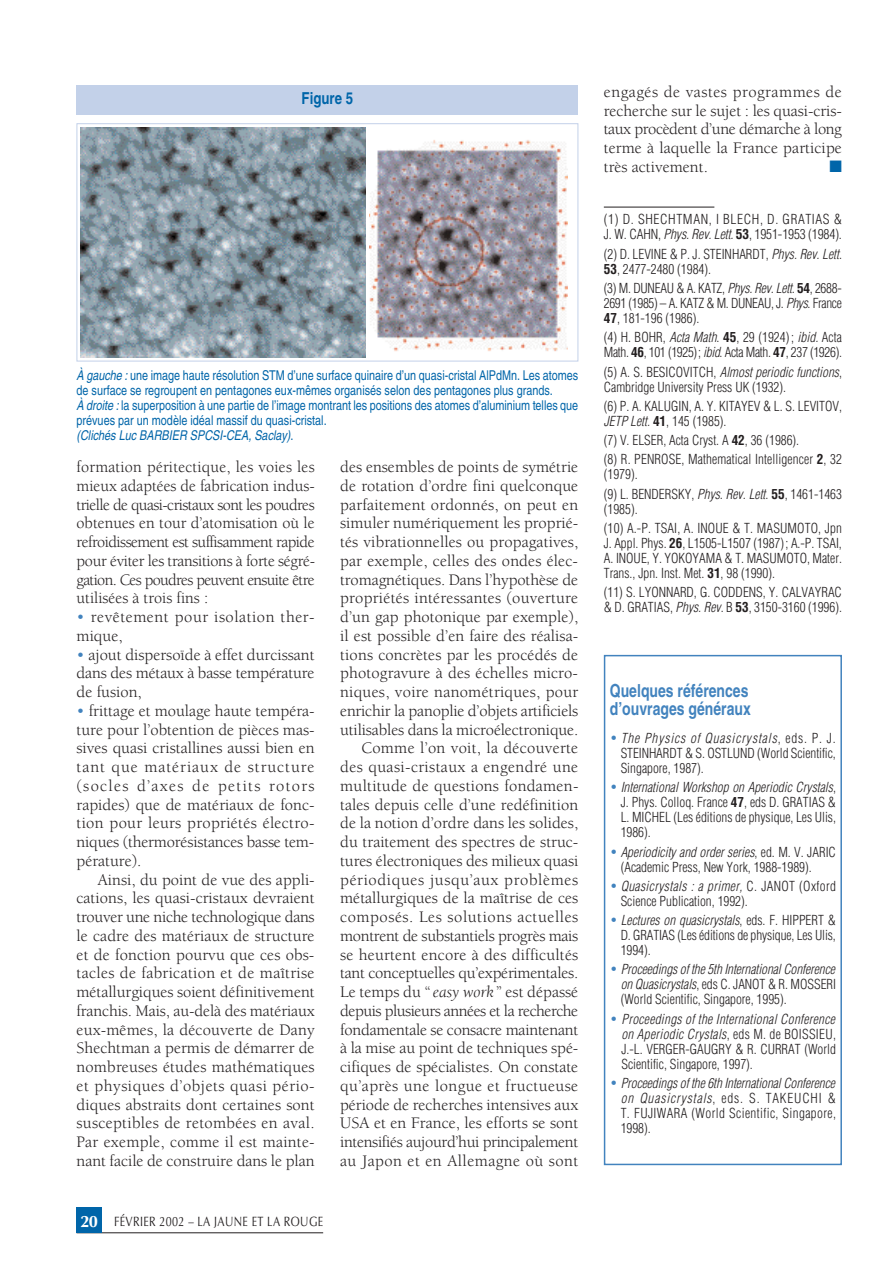
<style>
.page{position:relative;width:893px;height:1263px;background:#fff}
.page>*{position:absolute;margin:0;border:0;box-sizing:border-box;transform-origin:0 0}
.t1{font:700 condensed 18px/18px "Helvetica";color:#4283be;scale:.95 1}
.t2{font:16.5px/18.8px "Berkeley";color:#231f20;text-align:justify}
.t3{font:16.5px/18.8px "Berkeley";letter-spacing:.03em;color:#231f20}
.t4{font:700 condensed 16.5px "Helvetica";color:#0065a9}
.t5{font:16.5px "Zapf Dingbats";color:#0065a9}
.t6{font:300 condensed 13.5px/15px "Helvetica";color:#231f20}
.t7{font:condensed 13.5px/15px "Helvetica";color:#0065a9}
.t8{font:italic 300 condensed 13.5px/15px "Helvetica";letter-spacing:-.005em;color:#231f20;text-align:justify}
.t9{font:300 condensed 13.5px/15px "Helvetica";letter-spacing:-.025em;color:#231f20}
.t10{font:300 condensed 13.5px/15px "Helvetica";letter-spacing:.045em;color:#231f20}
.t11{font:13.5px "Optima";letter-spacing:.035em;color:#231f20;scale:.8 1}
.s1{font-style:italic}
.s2{color:#4283be}
.s3{font-weight:700;font-size:16.5px;color:#fff}
.s4{font-weight:700}
.s5{font-family:"Berkeley";font-weight:400;font-stretch:normal;font-size:16.5px;color:#4283be}
.s6{font-family:"Berkeley";font-weight:400;font-style:normal;font-stretch:normal;font-size:16.5px;color:#4283be}
.s7{font-style:normal}
</style>
<div class="page">
<hr style="left:604px;top:207px;width:110px;height:1px;background:#231f20">
<hr style="left:77px;top:1232px;width:246px;height:1px;background:#231f20">
<div style="left:77px;top:1208px;width:25px;height:25px;background:#0065a9"></div>
<div style="left:604px;top:655px;width:238px;height:510px;border:2px solid #4283be"></div>
<div style="left:77px;top:124px;width:501px;height:237px;background:linear-gradient(to right,#fff,#fff)"></div>
<div style="left:77px;top:123px;width:501px;height:238px;border:1px solid #c3d1e9"></div>
<img style="left:81px;top:128px;width:285px;height:229px">
<div style="left:370px;top:128px;width:204px;height:229px;background:#fff"></div>
<img style="left:370px;top:140px;width:197px;height:212px">
<div style="left:77px;top:85px;width:501px;height:30px;background:#c3d1e9"></div>
<p class="t4" style="left:302px;top:92px;width:53px">Figure 5</p>
<p class="t7" style="left:77px;top:369px;width:503px"><span class="s1">À gauche :</span> une image haute résolution STM d’une surface quinaire d’un quasi-cristal AlPdMn. Les atomes de surface se regroupent en pentagones eux-mêmes organisés selon des pentagones plus grands.<br><span class="s1">À droite :</span> la superposition à une partie de l’image montrant les positions des atomes d’aluminium telles que prévues par un modèle idéal massif du quasi-cristal.<br><span class="s1">(Clichés Luc BARBIER SPCSI-CEA, Saclay)</span>.</p>
<p class="t2" style="left:77px;top:459px;width:240px">formation péritectique, les voies les mieux adaptées de fabrication indus&shy;trielle de quasi-cristaux sont les poudres obtenues en tour d’atomisation où le refroidissement est suffisamment rapide pour éviter les transitions à forte ségré&shy;gation. Ces poudres peuvent ensuite être utilisées à trois fins :</p>
<p class="t3" style="left:77px;top:609px;width:240px"><span class="s2">•</span> revêtement pour isolation ther&shy;mique,</p>
<p class="t2" style="left:77px;top:646px;width:240px"><span class="s2">•</span> ajout dispersoïde à effet durcissant dans des métaux à basse température de fusion,</p>
<p class="t2" style="left:77px;top:703px;width:240px"><span class="s2">•</span> frittage et moulage haute tempéra&shy;ture pour l’obtention de pièces mas&shy;sives quasi cristallines aussi bien en tant que matériaux de structure (socles d’axes de petits rotors rapides) que de matériaux de fonc&shy;tion pour leurs propriétés électro&shy;niques (thermorésistances basse tem&shy;pérature).</p>
<p class="t2" style="left:77px;top:871px;width:240px;text-indent:21px">Ainsi, du point de vue des appli&shy;cations, les quasi-cristaux devraient trouver une niche technologique dans le cadre des matériaux de structure et de fonction pourvu que ces obs&shy;tacles de fabrication et de maîtrise métallurgiques soient définitivement franchis. Mais, au-delà des matériaux eux-mêmes, la découverte de Dany Shechtman a permis de démarrer de nombreuses études mathématiques et physiques d’objets quasi pério&shy;diques abstraits dont certaines sont susceptibles de retombées en aval.<br>Par exemple, comme il est mainte&shy;nant facile de construire dans le plan</p>
<p class="t2" style="left:340px;top:459px;width:240px;text-align:right">des ensembles de points de symétrie de rotation d’ordre fini quelconque parfaitement ordonnés, on peut en simuler numériquement les proprié&shy;tés vibrationnelles ou propagatives, par exemple, celles des ondes élec&shy;tromagnétiques. Dans l’hypothèse de propriétés intéressantes (ouverture d’un gap photonique par exemple), il est possible d’en faire des réalisa&shy;tions concrètes par les procédés de photogravure à des échelles micro&shy;niques, voire nanométriques, pour enrichir la panoplie d’objets artificiels utilisables dans la microélectronique.<br>Comme l’on voit, la découverte des quasi-cristaux a engendré une multitude de questions fondamen&shy;tales depuis celle d’une redéfinition de la notion d’ordre dans les solides, du traitement des spectres de struc&shy;tures électroniques des milieux quasi périodiques jusqu’aux problèmes métallurgiques de la maîtrise de ces composés. Les solutions actuelles montrent de substantiels progrès mais se heurtent encore à des difficultés tant conceptuelles qu’expérimentales.<br>Le temps du “<span class="s1">easy work</span> ” est dépassé depuis plusieurs années et la recherche fondamentale se consacre maintenant à la mise au point de techniques spé&shy;cifiques de spécialistes. On constate qu’après une longue et fructueuse période de recherches intensives aux USA et en France, les efforts se sont intensifiés aujourd’hui principalement au Japon et en Allemagne où sont</p>
<p class="t11" style="left:80px;top:1216px;width:305px"><span class="s3">20</span> FÉVRIER 2002 – LA JAUNE ET LA ROUGE</p>
<p class="t2" style="left:604px;top:84px;width:240px">engagés de vastes programmes de recherche sur le sujet : les quasi-cris&shy;taux procèdent d’une démarche à long terme à laquelle la France participe très activement.</p>
<p class="t5" style="left:829px;top:157px;width:14px">■</p>
<p class="t10" style="left:604px;top:212px;width:240px">(1) D. SHECHTMAN, I BLECH, D. GRATIAS &amp;<br>J. W. CAHN, <span class="s1">Phys. Rev. Lett.</span> <span class="s4">53</span>, 1951-1953 (1984).</p>
<p class="t6" style="left:604px;top:247px;width:240px">(2) D. LEVINE &amp; P. J. STEINHARDT, <span class="s1">Phys. Rev. Lett</span>.<br><span class="s4">53</span>, 2477-2480 (1984).</p>
<p class="t6" style="left:604px;top:281px;width:240px;text-align:justify">(3) M. DUNEAU &amp; A. KATZ, <span class="s1">Phys. Rev. Lett.</span> <span class="s4">54</span>, 2688- 2691 (1985) – A. KATZ &amp; M. DUNEAU, J. <span class="s1">Phys</span>. France <span class="s4">47</span>, 181-196 (1986).</p>
<p class="t9" style="left:604px;top:330px;width:240px">(4) H. BOHR, <span class="s1">Acta Math</span>. <span class="s4">45</span>, 29 (1924) ; <span class="s1">ibid.</span> Acta<br>Math. <span class="s4">46</span>, 101 (1925); <span class="s1">ibid</span>. Acta Math. <span class="s4">47</span>, 237 (1926).</p>
<p class="t6" style="left:604px;top:364px;width:240px">(5) A. S. BESICOVITCH, <span class="s1">Almost periodic functions</span>,<br>Cambridge University Press UK (1932).</p>
<p class="t6" style="left:604px;top:399px;width:240px">(6) P. A. KALUGIN, A. Y. KITAYEV &amp; L. S. LEVITOV,<br><span class="s1">JETP Lett.</span> <span class="s4">41</span>, 145 (1985).</p>
<p class="t6" style="left:604px;top:431px;width:240px;line-height:19.2px">(7) V. ELSER, Acta Cryst. A <span class="s4">42</span>, 36 (1986).<br>(8) R. PENROSE, Mathematical Intelligencer <span class="s4">2</span>, 32</p>
<p class="t6" style="left:604px;top:465px;width:240px;line-height:19.2px">(1979).<br>(9) L. BENDERSKY, <span class="s1">Phys. Rev. Lett</span>. <span class="s4">55</span>, 1461-1463</p>
<p class="t6" style="left:604px;top:499px;width:240px;line-height:19.2px">(1985).<br>(10) A.-P. TSAI, A. INOUE &amp; T. MASUMOTO, Jpn</p>
<p class="t6" style="left:604px;top:536px;width:240px;text-align:justify">J. Appl. Phys. <span class="s4">26</span>, L1505-L1507 (1987); A.-P. TSAI, A. INOUE, Y. YOKOYAMA &amp; T. MASUMOTO, Mater.<br>Trans., Jpn. Inst. Met. <span class="s4">31</span>, 98 (1990).</p>
<p class="t6" style="left:604px;top:585px;width:240px">(11) S. LYONNARD, G. CODDENS, Y. CALVAYRAC &amp; D. GRATIAS, <span class="s1">Phys. Rev</span>. B <span class="s4">53</span>, 3150-3160 (1996).</p>
<p class="t1" style="left:610px;top:684px;width:150px">Quelques références d’ouvrages généraux</p>
<p class="t6" style="left:621px;top:731px;width:217px;text-align:justify;text-indent:-11px"><span class="s5">•</span> <span class="s1">The Physics of Quasicrystals</span>, eds. P. J.<br>STEINHARDT &amp; S. OSTLUND (World Scientific, Singapore, 1987).</p>
<p class="t6" style="left:621px;top:780px;width:217px;text-align:justify;text-indent:-11px"><span class="s5">•</span> <span class="s1">International Workshop on Aperiodic Crystals</span>, J. Phys. Colloq. France <span class="s4">47</span>, eds D. GRATIAS &amp; L. MICHEL (Les éditions de physique, Les Ulis, 1986).</p>
<p class="t6" style="left:621px;top:844px;width:217px;text-indent:-11px"><span class="s5">•</span> <span class="s1">Aperiodicity and order series</span>, ed. M. V. JARIC (Academic Press, New York, 1988-1989).</p>
<p class="t6" style="left:621px;top:879px;width:217px;text-indent:-11px"><span class="s5">•</span> <span class="s1">Quasicrystals : a primer,</span> C. JANOT (Oxford<br>Science Publication, 1992).</p>
<p class="t6" style="left:621px;top:913px;width:217px;text-align:justify;text-indent:-11px"><span class="s5">•</span> <span class="s1">Lectures on quasicrystals</span>, eds. F. HIPPERT &amp; D. GRATIAS (Les éditions de physique, Les Ulis, 1994).</p>
<p class="t8" style="left:621px;top:962px;width:217px;text-indent:-11px"><span class="s6">•</span> Proceedings of the 5th International Conference on Quasicrystals<span class="s7">, eds C. JANOT &amp; R. MOSSERI (World Scientific, Singapore, 1995).</span></p>
<p class="t6" style="left:621px;top:1011px;width:216px;text-align:justify;text-indent:-12px"><span class="s5">•</span> <span class="s1">Proceedings of the International Conference on Aperiodic Crystals</span>, eds M. de BOISSIEU, J.-L. VERGER-GAUGRY &amp; R. CURRAT (World Scientific, Singapore, 1997).</p>
<p class="t6" style="left:621px;top:1076px;width:217px;text-align:justify;text-indent:-11px"><span class="s5">•</span> <span class="s1">Proceedings of the 6th International Conference on Quasicrystals</span>, eds. S. TAKEUCHI &amp; T. FUJIWARA (World Scientific, Singapore, 1998).</p>
</div>
